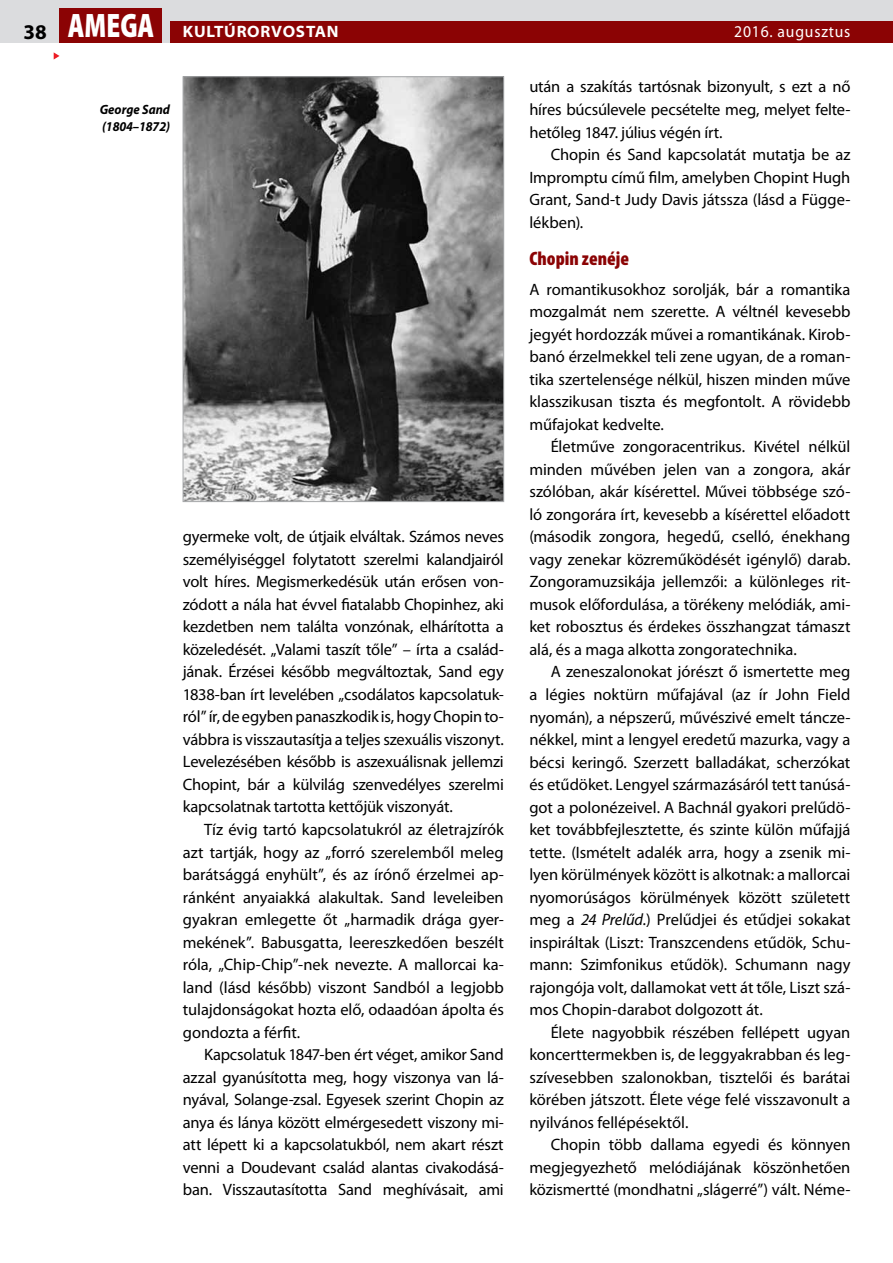
<style>
.page{position:relative;width:893px;height:1263px;background:#fff}
.page>*{position:absolute;margin:0;border:0;box-sizing:border-box;transform-origin:0 0}
.t1{font:900 condensed 19.5px "Myriad Pro";color:#8b0304}
.t2{font:16.5px/22.5px "Myriad Pro";letter-spacing:-.005em;color:#000;text-align:justify}
.t3{font:700 semi-expanded 16.5px "Myriad Pro";letter-spacing:.05em;color:#fff;scale:.95 1}
.t4{font:16.5px "Myriad Pro";letter-spacing:.05em;color:#fff;scale:.95 1}
.t5{font:italic 700 13.5px/16.5px "Myriad Pro";color:#000;scale:.94 1}
.s1{font-stretch:normal;font-size:21px;color:#000}
.s2{font-weight:900;font-stretch:semi-condensed;font-size:34.05px}
.s3{font-style:italic}
</style>
<div class="page">
<svg style="left:54px;top:52px;width:6px;height:8px"></svg>
<div style="left:0;top:0;width:893px;height:43px;background:#dbdcde"></div>
<div style="left:60px;top:9px;width:102px;height:34px;background:#8b0304"></div>
<div style="left:170px;top:21px;width:723px;height:22px;background:#8b0304"></div>
<img style="left:185px;top:79px;width:317px;height:421px">
<div style="left:183px;top:77px;width:321px;height:425px;border:1px solid #a7a9ab"></div>
<p class="t3" style="left:23px;top:23px;width:333px"><span class="s1">38</span> <span class="s2">AMEGA</span> KULTÚRORVOSTAN</p>
<p class="t5" style="left:100px;top:101px;width:76px">George Sand (1804–1872)</p>
<p class="t2" style="left:183px;top:525px;width:323px">gyermeke volt, de útjaik elváltak. Számos neves személyiséggel folytatott szerelmi kalandjairól volt híres. Megismerkedésük után erősen von&shy;zódott a nála hat évvel fiatalabb Chopinhez, aki kezdetben nem találta vonzónak, elhárította a közeledését. „Valami taszít tőle” – írta a család&shy;jának. Érzései később megváltoztak, Sand egy 1838-ban írt levelében „csodálatos kapcsolatuk&shy;ról” ír, de egyben panaszkodik is, hogy Chopin to&shy;vábbra is visszautasítja a teljes szexuális viszonyt.<br>Levelezésében később is aszexuálisnak jellemzi Chopint, bár a külvilág szenvedélyes szerelmi kapcsolatnak tartotta kettőjük viszonyát.</p>
<p class="t2" style="left:183px;top:818px;width:323px;text-indent:21px">Tíz évig tartó kapcsolatukról az életrajzírók azt tartják, hogy az „forró szerelemből meleg barátsággá enyhült”, és az írónő érzelmei ap&shy;ránként anyaiakká alakultak. Sand leveleiben gyakran emlegette őt „harmadik drága gyer&shy;mekének”. Babusgatta, leereszkedően beszélt róla, „Chip-Chip”-nek nevezte. A mallorcai ka&shy;land (lásd később) viszont Sandból a legjobb tulajdonságokat hozta elő, odaadóan ápolta és gondozta a férfit.</p>
<p class="t2" style="left:183px;top:1043px;width:323px;text-indent:21px">Kapcsolatuk 1847-ben ért véget, amikor Sand azzal gyanúsította meg, hogy viszonya van lá&shy;nyával, Solange-zsal. Egyesek szerint Chopin az anya és lánya között elmérgesedett viszony mi&shy;att lépett ki a kapcsolatukból, nem akart részt venni a Doudevant család alantas civakodásá&shy;ban. Visszautasította Sand meghívásait, ami</p>
<p class="t4" style="left:734px;top:22px;width:124px">2016. augusztus</p>
<p class="t2" style="left:529px;top:75px;width:323px">után a szakítás tartósnak bizonyult, s ezt a nő híres búcsúlevele pecsételte meg, melyet felte&shy;hetőleg 1847. július végén írt.</p>
<p class="t2" style="left:529px;top:143px;width:323px;text-indent:21px">Chopin és Sand kapcsolatát mutatja be az Impromptu című film, amelyben Chopint Hugh Grant, Sand-t Judy Davis játssza (lásd a Függe&shy;lékben).</p>
<p class="t1" style="left:529px;top:247px;width:101px">Chopin zenéje</p>
<p class="t2" style="left:529px;top:278px;width:323px">A romantikusokhoz sorolják, bár a romantika mozgalmát nem szerette. A véltnél kevesebb jegyét hordozzák művei a romantikának. Kirob&shy;banó érzelmekkel teli zene ugyan, de a roman&shy;tika szertelensége nélkül, hiszen minden műve klasszikusan tiszta és megfontolt. A rövidebb műfajokat kedvelte.</p>
<p class="t2" style="left:529px;top:435px;width:323px;text-indent:21px">Életműve zongoracentrikus. Kivétel nélkül minden művében jelen van a zongora, akár szólóban, akár kísérettel. Művei többsége szó&shy;ló zongorára írt, kevesebb a kísérettel előadott (második zongora, hegedű, cselló, énekhang vagy zenekar közreműködését igénylő) darab.<br>Zongoramuzsikája jellemzői: a különleges rit&shy;musok előfordulása, a törékeny melódiák, ami&shy;ket robosztus és érdekes összhangzat támaszt alá, és a maga alkotta zongoratechnika.</p>
<p class="t2" style="left:529px;top:660px;width:323px;text-indent:21px">A zeneszalonokat jórészt ő ismertette meg a légies noktürn műfajával (az ír John Field nyomán), a népszerű, művészivé emelt táncze&shy;nékkel, mint a lengyel eredetű mazurka, vagy a bécsi keringő. Szerzett balladákat, scherzókat és etűdöket. Lengyel származásáról tett tanúsá&shy;got a polonézeivel. A Bachnál gyakori prelűdö&shy;ket továbbfejlesztette, és szinte külön műfajjá tette. (Ismételt adalék arra, hogy a zsenik mi&shy;lyen körülmények között is alkotnak: a mallorcai nyomorúságos körülmények között született meg a <span class="s3">24 Prelűd.</span>) Prelűdjei és etűdjei sokakat inspiráltak (Liszt: Transzcendens etűdök, Schu&shy;mann: Szimfonikus etűdök). Schumann nagy rajongója volt, dallamokat vett át tőle, Liszt szá&shy;mos Chopin-darabot dolgozott át.</p>
<p class="t2" style="left:529px;top:1020px;width:323px;text-indent:21px">Élete nagyobbik részében fellépett ugyan koncerttermekben is, de leggyakrabban és leg&shy;szívesebben szalonokban, tisztelői és barátai körében játszott. Élete vége felé visszavonult a nyilvános fellépésektől.</p>
<p class="t2" style="left:529px;top:1133px;width:323px;text-indent:21px">Chopin több dallama egyedi és könnyen megjegyezhető melódiájának köszönhetően közismertté (mondhatni „slágerré”) vált. Néme-</p>
</div>
